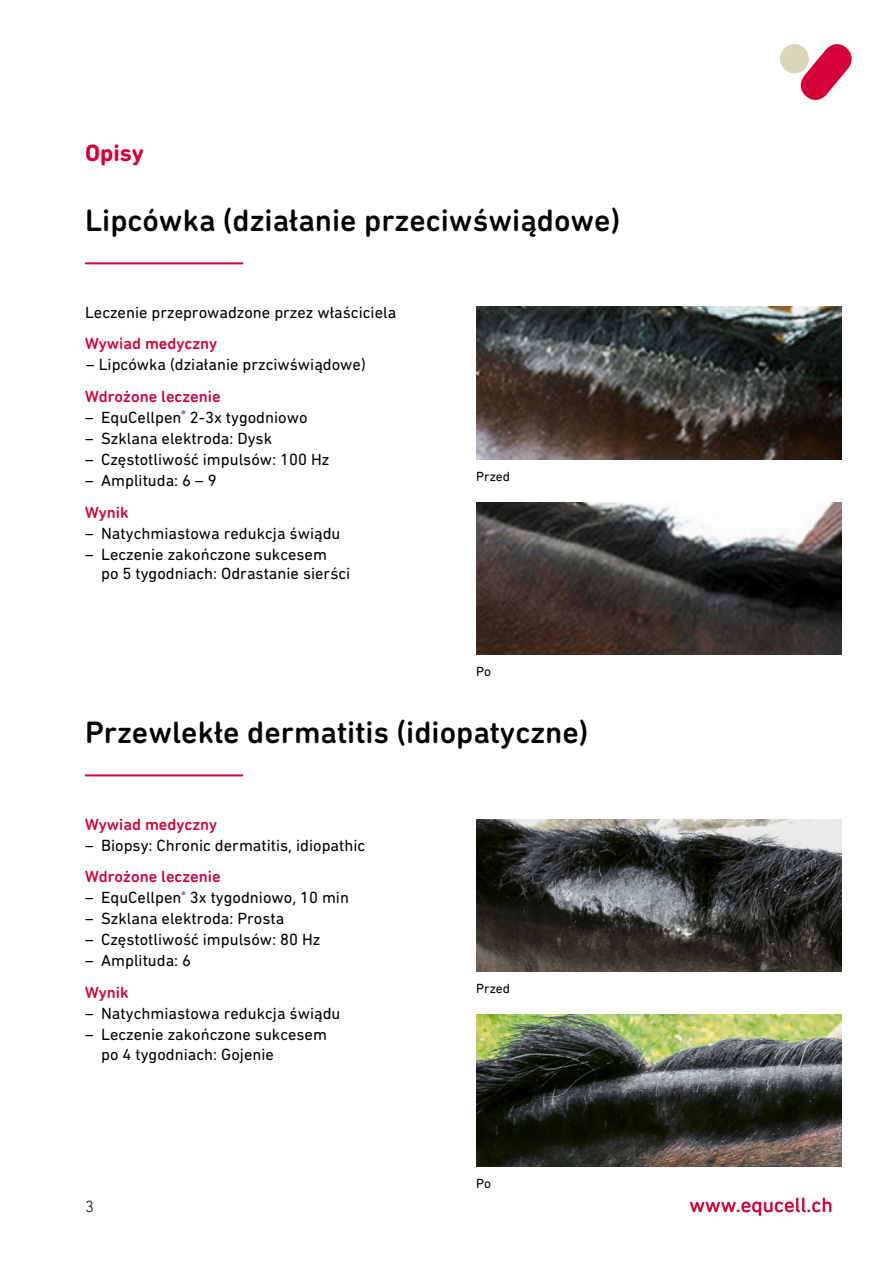
<style>
.page{position:relative;width:893px;height:1263px;background:#fff}
.page>*{position:absolute;margin:0;border:0;box-sizing:border-box;transform-origin:0 0}
.t1{font:500 31.5px "DIN Next Rounded LT Pro";color:#000}
.t2{font:700 24px "DIN Next Rounded LT Pro";color:#d40037}
.t3{font:21px "DIN Next Rounded LT Pro";color:#d40037}
.t4{font:16.5px/19.8px "DIN Next Rounded LT Pro";color:#000}
.t5{font:500 16.5px "DIN Next Rounded LT Pro";color:#d40037}
.t6{font:300 16.5px "DIN Next Rounded LT Pro";color:#000}
.t7{font:13.5px "DIN Next Rounded LT Pro";color:#000}
</style>
<div class="page">
<hr style="left:85px;top:262px;width:158px;height:2px;background:#d40037">
<img style="left:476px;top:307px;width:366px;height:152px">
<img style="left:476px;top:503px;width:366px;height:152px">
<hr style="left:85px;top:774px;width:158px;height:2px;background:#d40037">
<img style="left:476px;top:819px;width:366px;height:152px">
<img style="left:476px;top:1015px;width:366px;height:152px">
<svg style="left:799px;top:44px;width:53px;height:56px"></svg>
<div style="left:780px;top:44px;width:29px;height:29px;background:#dad7b9;border-radius:50%"></div>
<h2 class="t2" style="left:85px;top:138px;width:60px">Opisy</h2>
<h1 class="t1" style="left:85px;top:202px;width:537px">Lipcówka (działanie przeciwświądowe)</h1>
<p class="t4" style="left:85px;top:302px;width:313px">Leczenie przeprowadzone przez właściciela</p>
<p class="t5" style="left:85px;top:334px;width:134px">Wywiad medyczny</p>
<p class="t4" style="left:86px;top:355px;width:281px">– Lipcówka (działanie przciwświądowe)</p>
<p class="t5" style="left:85px;top:387px;width:137px">Wdrożone leczenie</p>
<p class="t4" style="left:85px;top:407px;width:224px">– EquCellpen<sup>®</sup> 2-3x tygodniowo</p>
<p class="t4" style="left:85px;top:428px;width:189px">– Szklana elektroda: Dysk</p>
<p class="t4" style="left:85px;top:449px;width:246px">– Częstotliwość impulsów: 100 Hz</p>
<p class="t4" style="left:85px;top:470px;width:133px">– Amplituda: 6 – 9</p>
<p class="t5" style="left:85px;top:502px;width:45px">Wynik</p>
<p class="t4" style="left:85px;top:523px;width:257px">– Natychmiastowa redukcja świądu</p>
<p class="t4" style="left:101px;top:544px;width:251px;text-indent:-16px">– Leczenie zakończone sukcesem<br>po 5 tygodniach: Odrastanie sierści</p>
<p class="t7" style="left:476px;top:468px;width:35px">Przed</p>
<p class="t7" style="left:476px;top:664px;width:16px">Po</p>
<h1 class="t1" style="left:85px;top:714px;width:505px">Przewlekłe dermatitis (idiopatyczne)</h1>
<p class="t5" style="left:85px;top:814px;width:134px">Wywiad medyczny</p>
<p class="t4" style="left:85px;top:835px;width:282px">– Biopsy: Chronic dermatitis, idiopathic</p>
<p class="t5" style="left:85px;top:867px;width:137px">Wdrożone leczenie</p>
<p class="t4" style="left:85px;top:888px;width:265px">– EquCellpen<sup>®</sup> 3x tygodniowo, 10 min</p>
<p class="t4" style="left:85px;top:909px;width:201px">– Szklana elektroda: Prosta</p>
<p class="t4" style="left:85px;top:930px;width:237px">– Częstotliwość impulsów: 80 Hz</p>
<p class="t4" style="left:85px;top:951px;width:108px">– Amplituda: 6</p>
<p class="t5" style="left:85px;top:983px;width:45px">Wynik</p>
<p class="t4" style="left:85px;top:1003px;width:257px">– Natychmiastowa redukcja świądu</p>
<p class="t4" style="left:101px;top:1024px;width:227px;text-indent:-16px">– Leczenie zakończone sukcesem po 4 tygodniach: Gojenie</p>
<p class="t7" style="left:476px;top:980px;width:35px">Przed</p>
<p class="t7" style="left:476px;top:1176px;width:16px">Po</p>
<p class="t6" style="left:85px;top:1197px;width:10px">3</p>
<p class="t3" style="left:689px;top:1193px;width:145px">www.equcell.ch</p>
</div>
